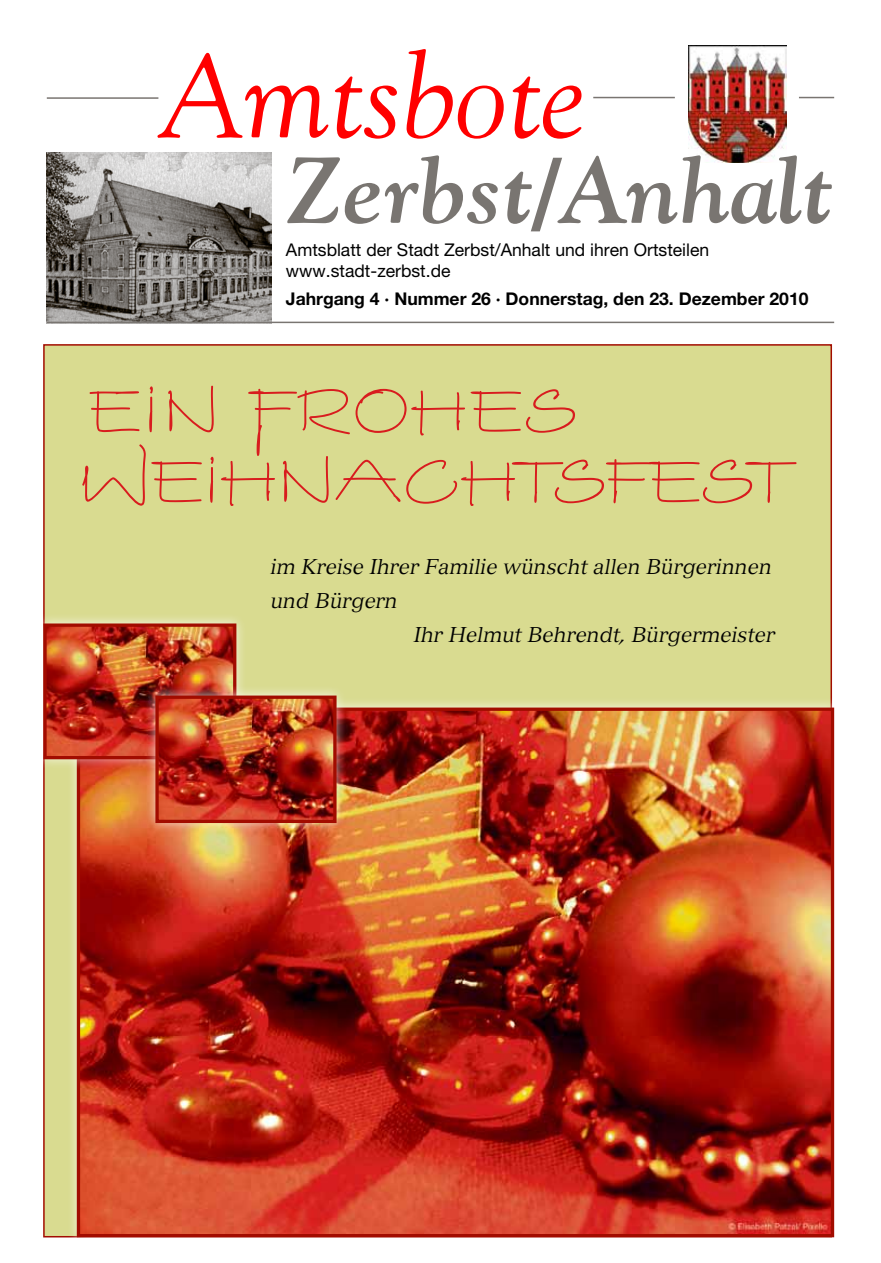
<style>
.page{position:relative;width:881px;height:1263px;background:#fff}
.page>*{position:absolute;margin:0;border:0;box-sizing:border-box;transform-origin:0 0}
.t1{font:italic 118.5px "Goudy";color:#f00}
.t2{font:italic 700 93px "Goudy";color:#797571}
.t3{font:57.15px "Vino Bianco ITC";letter-spacing:-.03em;color:#d81c1e}
.t4{font:57px "Vino Bianco ITC";letter-spacing:.015em;color:#d81c1e}
.t5{font:italic 21px "Versailles LT";color:#000}
.t6{font:17.55px/21px "Helvetica Neue LT";color:#000}
.t7{font:700 17.55px "Helvetica Neue LT";color:#000}
</style>
<div class="page">
<img style="left:47px;top:152px;width:224px;height:170px">
<hr style="left:47px;top:97px;width:111px;height:2px;background:#797571">
<img style="left:688px;top:45px;width:97px;height:118px">
<hr style="left:47px;top:322px;width:786px;height:1px;background:#797571">
<hr style="left:593px;top:97px;width:81px;height:1px;background:#797571">
<hr style="left:798px;top:97px;width:35px;height:1px;background:#797571">
<div style="left:43px;top:344px;width:788px;height:893px;background:#d9db90;border:2px solid #a20c00"></div>
<div style="left:66px;top:697px;width:778px;height:551px;background:#fff;opacity:.75"></div>
<img style="left:81px;top:711px;width:748px;height:522px">
<div style="left:77px;top:707px;width:756px;height:530px;border:3px solid #a20c00"></div>
<div style="left:32px;top:613px;width:215px;height:157px;background:#fff;opacity:.75"></div>
<img style="left:47px;top:627px;width:185px;height:128px">
<div style="left:43px;top:623px;width:193px;height:136px;border:3px solid #a20c00"></div>
<div style="left:144px;top:685px;width:203px;height:149px;background:#fff;opacity:.75"></div>
<img style="left:159px;top:699px;width:173px;height:120px">
<div style="left:155px;top:695px;width:181px;height:128px;border:3px solid #a20c00"></div>
<h1 class="t1" style="left:158px;top:25px;width:429px">Amtsbote</h1>
<h2 class="t2" style="left:286px;top:133px;width:549px">Zerbst/Anhalt</h2>
<p class="t6" style="left:286px;top:239px;width:424px">Amtsblatt der Stadt Zerbst/Anhalt und ihren Ortsteilen www.stadt-zerbst.de</p>
<p class="t7" style="left:286px;top:288px;width:524px">Jahrgang 4 · Nummer 26 · Donnerstag, den 23. Dezember 2010</p>
<h3 class="t4" style="left:87px;top:377px;width:491px">Ein Frohes</h3>
<h3 class="t3" style="left:78px;top:447px;width:716px">Weihnachtsfest</h3>
<p class="t5" style="left:270px;top:554px;width:502px">im Kreise Ihrer Familie wünscht allen Bürgerinnen</p>
<p class="t5" style="left:270px;top:588px;width:128px">und Bürgern</p>
<p class="t5" style="left:413px;top:622px;width:362px">Ihr Helmut Behrendt, Bürgermeister</p>
</div>
